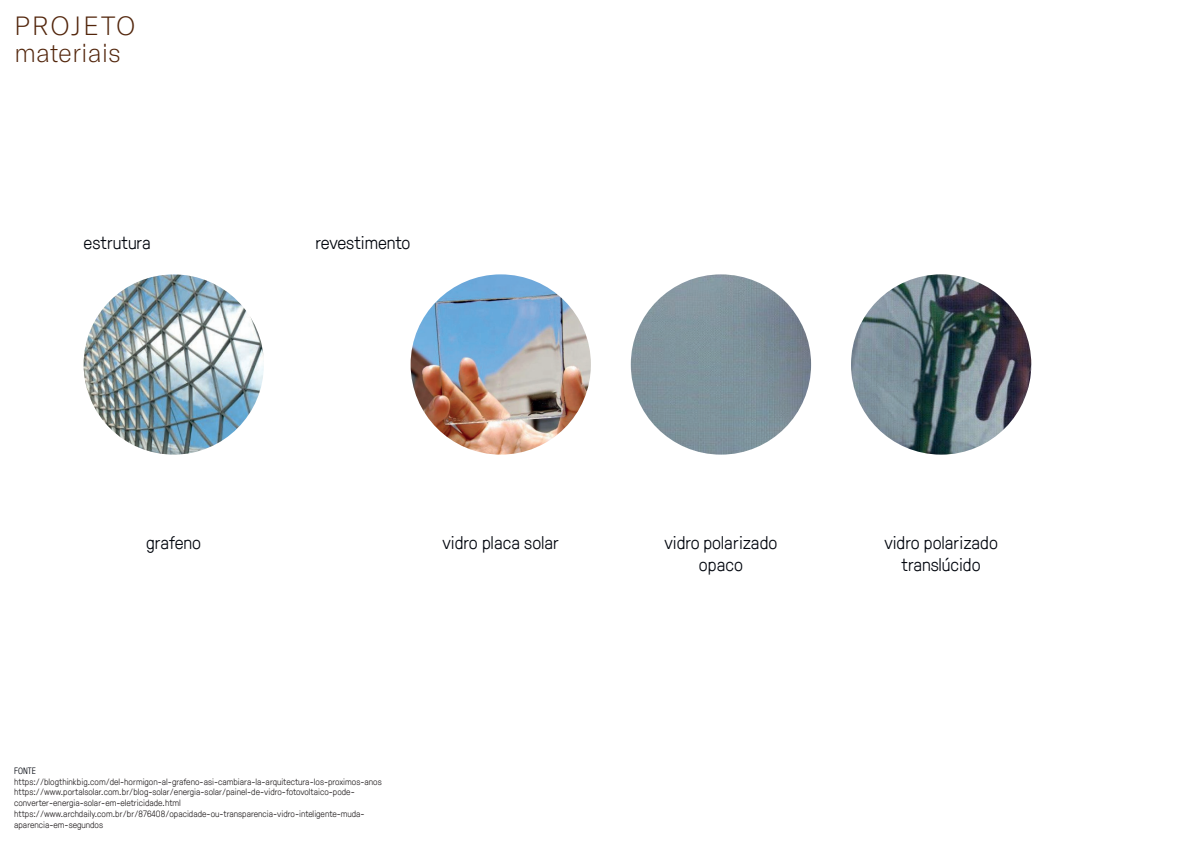
<style>
.page{position:relative;width:1191px;height:842px;background:#fff}
.page>*{position:absolute;margin:0;border:0;box-sizing:border-box;transform-origin:0 0}
.t1{font:100 26px/27.4px "GT America";color:#52250b}
.t2{font:300 18px/21.6px "GT Pressura";color:#01050d;text-align:center}
.t3{font:300 9px/10.8px "GT Pressura";color:#231f20}
.t4{font:300 9px "GT Pressura";color:#01050d}
</style>
<div class="page">
<img style="left:410px;top:274px;width:181px;height:181px;border-radius:90px">
<img style="left:84px;top:274px;width:180px;height:181px;border-radius:90px">
<img style="left:631px;top:274px;width:180px;height:181px;border-radius:90px">
<img style="left:851px;top:274px;width:180px;height:181px;border-radius:90px">
<h1 class="t1" style="left:14px;top:12px;width:123px">PROJETO materiais</h1>
<h2 class="t2" style="left:84px;top:231px;width:69px">estrutura</h2>
<h2 class="t2" style="left:315px;top:231px;width:97px">revestimento</h2>
<h2 class="t2" style="left:146px;top:531px;width:57px">grafeno</h2>
<h2 class="t2" style="left:442px;top:531px;width:118px">vidro placa solar</h2>
<p class="t4" style="left:14px;top:764px;width:23px">FONTE</p>
<p class="t3" style="left:14px;top:775px;width:369px">https://blogthinkbig.com/del-hormigon-al-grafeno-asi-cambiara-la-arquitectura-los-proximos-anos https://www.portalsolar.com.br/blog-solar/energia-solar/painel-de-vidro-fotovoltaico-pode&shy;converter-energia-solar-em-eletricidade.html https://www.archdaily.com.br/br/876408/opacidade-ou-transparencia-vidro-inteligente-muda&shy;aparencia-em-segundos</p>
<h2 class="t2" style="left:664px;top:531px;width:115px">vidro polarizado opaco</h2>
<h2 class="t2" style="left:884px;top:531px;width:115px">vidro polarizado translúcido</h2>
</div>
